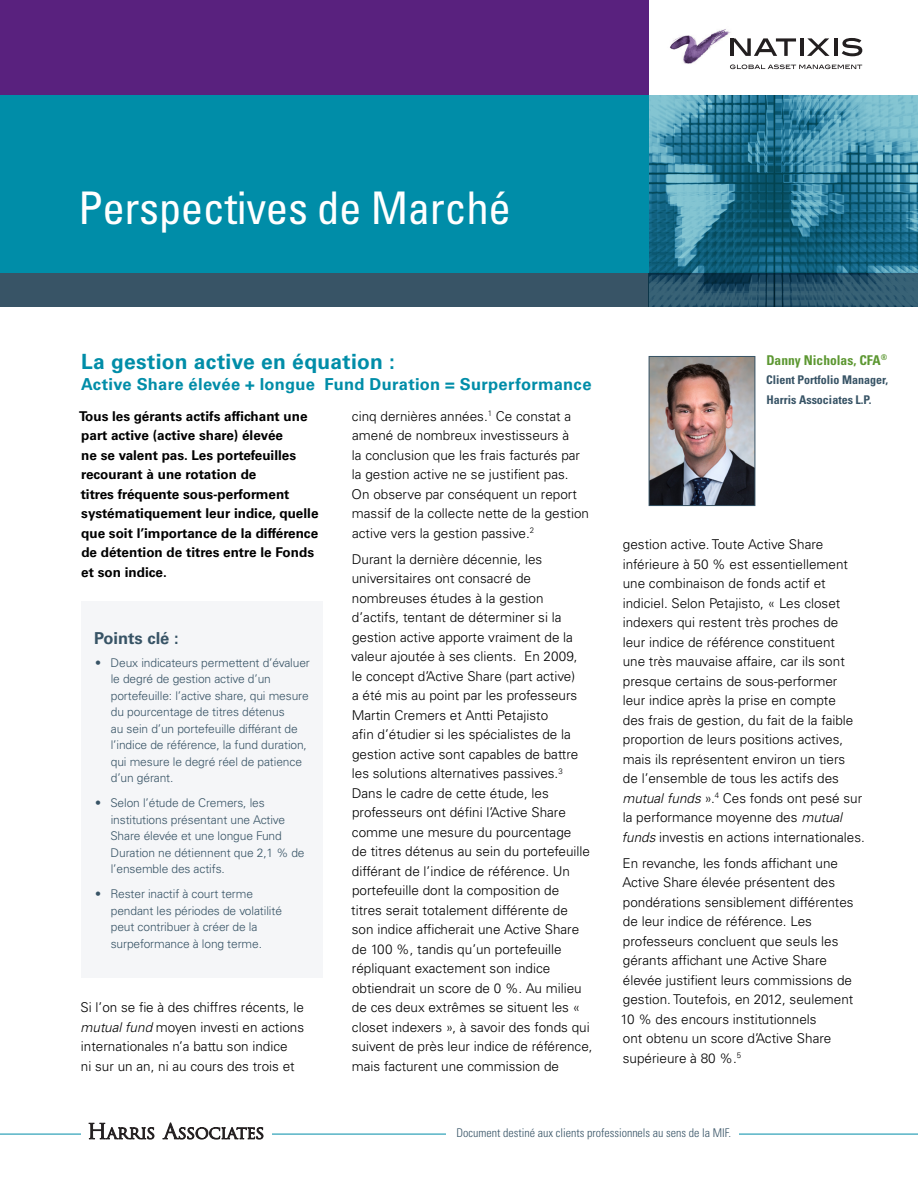
<style>
.page{position:relative;width:918px;height:1188px;background:#fff}
.page>*{position:absolute;margin:0;border:0;box-sizing:border-box;transform-origin:0 0}
.t1{font:condensed 45px "Univers LT Std";letter-spacing:-.01em;color:#fff}
.head_A_article_title{font:700 21px "Univers LT Std";letter-spacing:.015em;color:#008da8}
.head_A_article_title-2{font:700 16.5px "Univers LT Std";letter-spacing:.015em;color:#008da8}
.text{font:700 16.5px "Univers LT Std";color:#385466}
.text-2{font:300 13.5px/19.5px "Univers LT Std";color:#000}
.text-3{font:700 13.5px/19.5px "Univers LT Std";color:#000}
.Job_title{font:700 condensed 13.5px "Univers LT Std";color:#5c9731}
.t2{font:300 12px/16.5px "Univers LT Std";letter-spacing:-.01em;color:#385466}
.t3{font:300 condensed 12px "Univers LT Std";color:#385466}
.Job_title-2{font:700 condensed 12px/19.5px "Univers LT Std";color:#385466}
.s1{font-style:italic}
</style>
<div class="page">
<div style="left:0;top:95px;width:649px;height:179px;background:#008da8"></div>
<div style="left:0;top:274px;width:649px;height:33px;background:#385466"></div>
<svg style="left:649px;top:95px;width:269px;height:179px;background:#327e98"></svg>
<svg style="left:649px;top:274px;width:269px;height:33px;background:#285369"></svg>
<div style="left:0;top:0;width:649px;height:95px;background:#59217e"></div>
<svg style="left:733px;top:38px;width:63px;height:18px"></svg>
<hr style="left:800px;top:38px;width:3px;height:18px;background:#231f20">
<svg style="left:807px;top:38px;width:23px;height:18px"></svg>
<hr style="left:834px;top:38px;width:3px;height:18px;background:#231f20">
<svg style="left:842px;top:38px;width:20px;height:18px"></svg>
<img style="left:669px;top:29px;width:62px;height:35px">
<img style="left:730px;top:38px;width:3px;height:18px">
<svg style="left:730px;top:64px;width:132px;height:5px"></svg>
<hr style="left:0;top:1134px;width:918px;height:1px;background:#008da8">
<div style="left:446px;top:1123px;width:293px;height:19px;background:#fff"></div>
<div style="left:81px;top:1105px;width:190px;height:52px;background:#fff"></div>
<svg style="left:89px;top:1123px;width:65px;height:16px"></svg>
<svg style="left:163px;top:1123px;width:100px;height:16px"></svg>
<img style="left:651px;top:358px;width:102px;height:146px">
<div style="left:649px;top:356px;width:106px;height:150px;border:1px solid #385466"></div>
<div style="left:81px;top:602px;width:241px;height:376px;background:#f5f6f8"></div>
<h1 class="t1" style="left:78px;top:180px;width:434px">Perspectives de Marché</h1>
<p class="head_A_article_title" style="left:81px;top:349px;width:316px">La gestion active en équation :</p>
<p class="head_A_article_title-2" style="left:81px;top:374px;width:512px">Active Share élevée + longue Fund Duration = Surperformance</p>
<p class="text-3" style="left:79px;top:407px;width:241px">Tous les gérants actifs affichant une part active (active share) élevée<br>ne se valent pas. Les portefeuilles recourant à une rotation de<br>titres fréquente sous-performent systématiquement leur indice, quelle que soit l’importance de la différence de détention de titres entre le Fonds et son indice.</p>
<p class="text-2" style="left:352px;top:406px;width:239px">cinq dernières années.<sup>1</sup> Ce constat a amené de nombreux investisseurs à<br>la conclusion que les frais facturés par la gestion active ne se justifient pas.<br>On observe par conséquent un report massif de la collecte nette de la gestion active vers la gestion passive.<sup>2</sup></p>
<p class="text-2" style="left:351px;top:549px;width:243px">Durant la dernière décennie, les universitaires ont consacré de nombreuses études à la gestion d’actifs, tentant de déterminer si la gestion active apporte vraiment de la valeur ajoutée à ses clients. En 2009,<br>le concept d’Active Share (part active)<br>a été mis au point par les professeurs Martin Cremers et Antti Petajisto<br>afin d’étudier si les spécialistes de la gestion active sont capables de battre les solutions alternatives passives.<sup>3<br></sup>Dans le cadre de cette étude, les professeurs ont défini l’Active Share comme une mesure du pourcentage<br>de titres détenus au sein du portefeuille différant de l’indice de référence. Un portefeuille dont la composition de<br>titres serait totalement différente de son indice afficherait une Active Share de 100 %, tandis qu’un portefeuille répliquant exactement son indice obtiendrait un score de 0 %. Au milieu de ces deux extrêmes se situent les « closet indexers », à savoir des fonds qui suivent de près leur indice de référence, mais facturent une commission de</p>
<p class="text" style="left:94px;top:628px;width:86px">Points clé :</p>
<p class="t2" style="left:111px;top:654px;width:201px;text-indent:-16px">• Deux indicateurs permettent d’évaluer le degré de gestion active d’un portefeuille: l’active share, qui mesure du pourcentage de titres détenus<br>au sein d’un portefeuille différant de l’indice de référence, la fund duration, qui mesure le degré réel de patience d’un gérant.</p>
<p class="t2" style="left:110px;top:795px;width:196px;text-indent:-15px">• Selon l’étude de Cremers, les institutions présentant une Active<br>Share élevée et une longue Fund<br>Duration ne détiennent que 2,1 % de l’ensemble des actifs.</p>
<p class="t2" style="left:111px;top:886px;width:173px;text-indent:-15px">• Rester inactif à court terme pendant les périodes de volatilité peut contribuer à créer de la surpeformance à long terme.</p>
<p class="text-2" style="left:80px;top:998px;width:225px">Si l’on se fie à des chiffres récents, le <span class="s1">mutual fund</span> moyen investi en actions internationales n’a battu son indice<br>ni sur un an, ni au cours des trois et</p>
<p class="Job_title" style="left:766px;top:352px;width:123px">Danny Nicholas, CFA<sup>®</sup></p>
<p class="Job_title-2" style="left:766px;top:370px;width:123px">Client Portfolio Manager,<br>Harris Associates L.P.</p>
<p class="text-2" style="left:622px;top:535px;width:245px">gestion active. Toute Active Share inférieure à 50 % est essentiellement une combinaison de fonds actif et indiciel. Selon Petajisto, « Les closet indexers qui restent très proches de<br>leur indice de référence constituent<br>une très mauvaise affaire, car ils sont presque certains de sous-performer<br>leur indice après la prise en compte<br>des frais de gestion, du fait de la faible proportion de leurs positions actives, mais ils représentent environ un tiers<br>de l’ensemble de tous les actifs des <span class="s1">mutual funds</span> ».<sup>4</sup> Ces fonds ont pesé sur la performance moyenne des <span class="s1">mutual funds</span> investis en actions internationales.</p>
<p class="text-2" style="left:621px;top:853px;width:234px">En revanche, les fonds affichant une Active Share élevée présentent des pondérations sensiblement différentes de leur indice de référence. Les professeurs concluent que seuls les gérants affichant une Active Share élevée justifient leurs commissions de gestion. Toutefois, en 2012, seulement 10 % des encours institutionnels<br>ont obtenu un score d’Active Share supérieure à 80 %.<sup>5</sup></p>
<p class="t3" style="left:456px;top:1125px;width:276px">Document destiné aux clients professionnels au sens de la MIF.</p>
</div>
